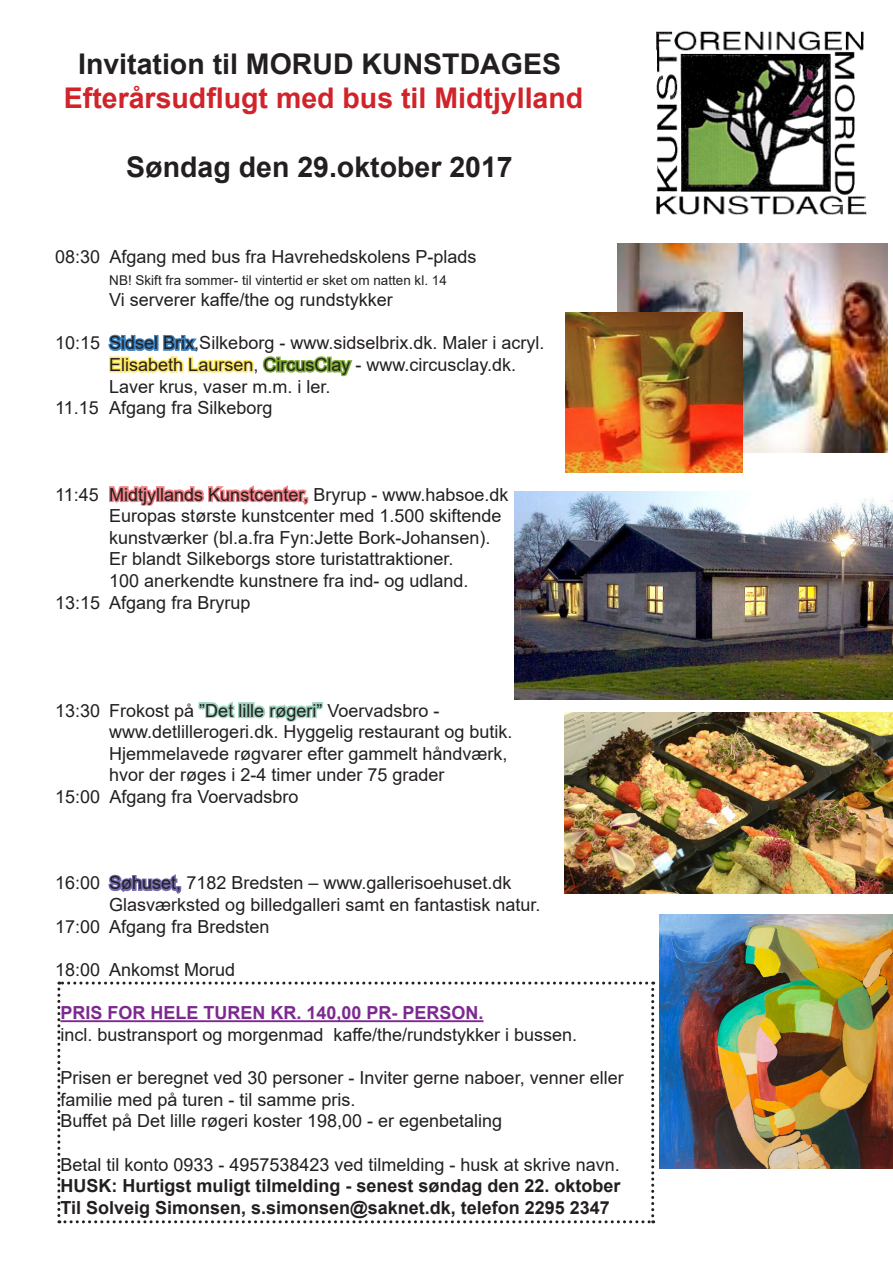
<style>
.page{position:relative;width:893px;height:1263px;background:#fff}
.page>*{position:absolute;margin:0;border:0;box-sizing:border-box;transform-origin:0 0}
.t1{font:700 28.5px "Arial";color:#231f20}
.t2{font:700 28.5px "Arial";color:#d1232a}
.t3{font:18px/21.6px "Arial";color:#231f20}
.t4{font:700 18px/21.6px "Arial";color:#231f20}
.t5{font:700 18px "Arial";color:#7d2991}
.t6{font:13.5px "Arial";color:#231f20}
</style>
<div class="page">
<svg style="left:108px;top:334px;width:245px;height:43px"></svg>
<svg style="left:109px;top:485px;width:200px;height:21px"></svg>
<svg style="left:198px;top:701px;width:125px;height:21px"></svg>
<svg style="left:108px;top:874px;width:74px;height:20px"></svg>
<svg style="left:57px;top:981px;width:597px;height:242px"></svg>
<img style="left:656px;top:31px;width:211px;height:184px">
<img style="left:617px;top:244px;width:271px;height:208px">
<img style="left:566px;top:313px;width:176px;height:159px">
<img style="left:514px;top:491px;width:379px;height:208px">
<img style="left:565px;top:712px;width:328px;height:181px">
<img style="left:659px;top:914px;width:234px;height:254px">
<h1 class="t1" style="left:78px;top:44px;width:484px">Invitation til MORUD KUNSTDAGES</h1>
<h1 class="t2" style="left:64px;top:78px;width:521px">Efterårsudflugt med bus til Midtjylland</h1>
<h1 class="t1" style="left:126px;top:146px;width:388px">Søndag den 29.oktober 2017</h1>
<p class="t3" style="left:55px;top:246px;width:423px">08:30 Afgang med bus fra Havrehedskolens P-plads</p>
<p class="t6" style="left:109px;top:270px;width:339px">NB! Skift fra sommer- til vintertid er sket om natten kl. 14</p>
<p class="t3" style="left:109px;top:289px;width:285px">Vi serverer kaffe/the og rundstykker</p>
<p class="t3" style="left:55px;top:332px;width:491px">10:15 Sidsel Brix,Silkeborg - www.sidselbrix.dk. Maler i acryl.</p>
<p class="t3" style="left:109px;top:354px;width:408px">Elisabeth Laursen, CircusClay - www.circusclay.dk.</p>
<p class="t3" style="left:109px;top:375px;width:223px">Laver krus, vaser m.m. i ler.</p>
<p class="t3" style="left:55px;top:397px;width:219px">11.15 Afgang fra Silkeborg</p>
<p class="t3" style="left:55px;top:483px;width:455px">11:45 Midtjyllands Kunstcenter, Bryrup - www.habsoe.dk</p>
<p class="t3" style="left:109px;top:505px;width:394px">Europas største kunstcenter med 1.500 skiftende</p>
<p class="t3" style="left:109px;top:526px;width:383px">kunstværker (bl.a.fra Fyn:Jette Bork-Johansen).</p>
<p class="t3" style="left:109px;top:548px;width:346px">Er blandt Silkeborgs store turistattraktioner.</p>
<p class="t3" style="left:109px;top:570px;width:361px">100 anerkendte kunstnere fra ind- og udland.</p>
<p class="t3" style="left:55px;top:591px;width:197px">13:15 Afgang fra Bryrup</p>
<p class="t3" style="left:55px;top:699px;width:386px">13:30 Frokost på ”Det lille røgeri” Voervadsbro -</p>
<p class="t3" style="left:109px;top:721px;width:405px">www.detlillerogeri.dk. Hyggelig restaurant og butik.</p>
<p class="t3" style="left:109px;top:742px;width:400px">Hjemmelavede røgvarer efter gammelt håndværk,</p>
<p class="t3" style="left:109px;top:764px;width:337px">hvor der røges i 2-4 timer under 75 grader</p>
<p class="t3" style="left:55px;top:786px;width:245px">15:00 Afgang fra Voervadsbro</p>
<p class="t3" style="left:55px;top:872px;width:458px">16:00 Søhuset, 7182 Bredsten – www.gallerisoehuset.dk</p>
<p class="t3" style="left:109px;top:894px;width:433px">Glasværksted og billedgalleri samt en fantastisk natur.</p>
<p class="t3" style="left:55px;top:915px;width:216px">17:00 Afgang fra Bredsten</p>
<p class="t3" style="left:55px;top:958px;width:182px">18:00 Ankomst Morud</p>
<p class="t5" style="left:60px;top:1000px;width:425px">PRIS FOR HELE TUREN KR. 140,00 PR- PERSON.</p>
<p class="t3" style="left:60px;top:1024px;width:518px">incl. bustransport og morgenmad kaffe/the/rundstykker i bussen.</p>
<p class="t3" style="left:60px;top:1067px;width:565px">Prisen er beregnet ved 30 personer - Inviter gerne naboer, venner eller familie med på turen - til samme pris.<br>Buffet på Det lille røgeri koster 198,00 - er egenbetaling</p>
<p class="t3" style="left:60px;top:1153px;width:561px">Betal til konto 0933 - 4957538423 ved tilmelding - husk at skrive navn.</p>
<p class="t4" style="left:60px;top:1175px;width:562px">HUSK: Hurtigst muligt tilmelding - senest søndag den 22. oktober<br>Til Solveig Simonsen, s.simonsen@saknet.dk, telefon 2295 2347</p>
</div>
